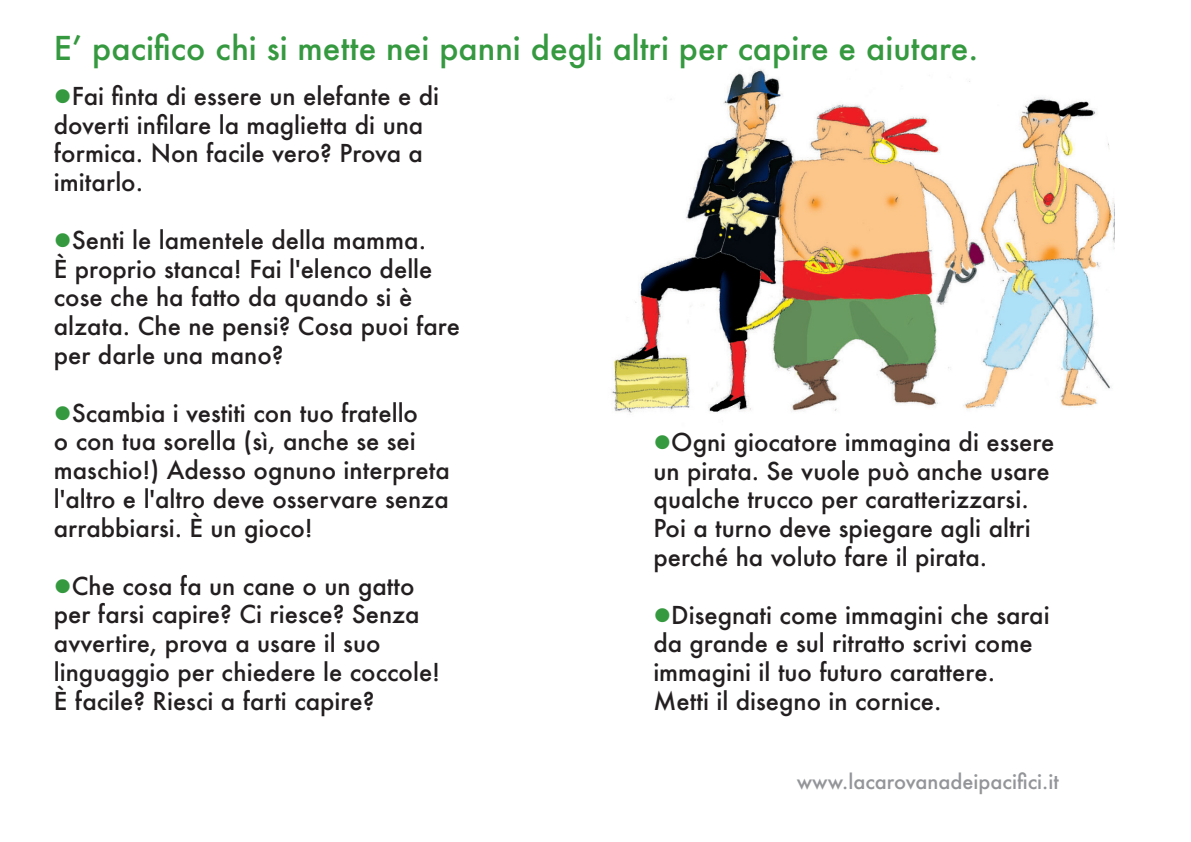
<style>
.page{position:relative;width:1191px;height:842px;background:#fff}
.page>*{position:absolute;margin:0;border:0;box-sizing:border-box;transform-origin:0 0}
.t1{font:500 32px "Futura";color:#359940}
.t2{font:500 24px/28.8px "Futura";color:#231f20}
.t3{font:500 20px "Futura";color:#939598}
.s1{color:#359940}
</style>
<div class="page">
<img style="left:611px;top:69px;width:503px;height:344px">
<h1 class="t1" style="left:54px;top:27px;width:926px">E’ pacifico chi si mette nei panni degli altri per capire e aiutare.</h1>
<p class="t2" style="left:54px;top:81px;width:387px"><span class="s1">●</span>Fai finta di essere un elefante e di doverti infilare la maglietta di una formica. Non facile vero? Prova a imitarlo.</p>
<p class="t2" style="left:54px;top:225px;width:407px"><span class="s1">●</span>Senti le lamentele della mamma.<br>È proprio stanca! Fai l'elenco delle cose che ha fatto da quando si è alzata. Che ne pensi? Cosa puoi fare per darle una mano?</p>
<p class="t2" style="left:54px;top:398px;width:398px"><span class="s1">●</span>Scambia i vestiti con tuo fratello<br>o con tua sorella (sì, anche se sei maschio!) Adesso ognuno interpreta l'altro e l'altro deve osservare senza arrabbiarsi. È un gioco!</p>
<p class="t2" style="left:54px;top:571px;width:388px"><span class="s1">●</span>Che cosa fa un cane o un gatto per farsi capire? Ci riesce? Senza avvertire, prova a usare il suo linguaggio per chiedere le coccole!<br>È facile? Riesci a farti capire?</p>
<p class="t2" style="left:653px;top:427px;width:403px"><span class="s1">●</span>Ogni giocatore immagina di essere un pirata. Se vuole può anche usare qualche trucco per caratterizzarsi.<br>Poi a turno deve spiegare agli altri perché ha voluto fare il pirata.</p>
<p class="t2" style="left:653px;top:600px;width:398px"><span class="s1">●</span>Disegnati come immagini che sarai da grande e sul ritratto scrivi come immagini il tuo futuro carattere.<br>Metti il disegno in cornice.</p>
<p class="t3" style="left:797px;top:768px;width:263px">www.lacarovanadeipacifici.it</p>
</div>
